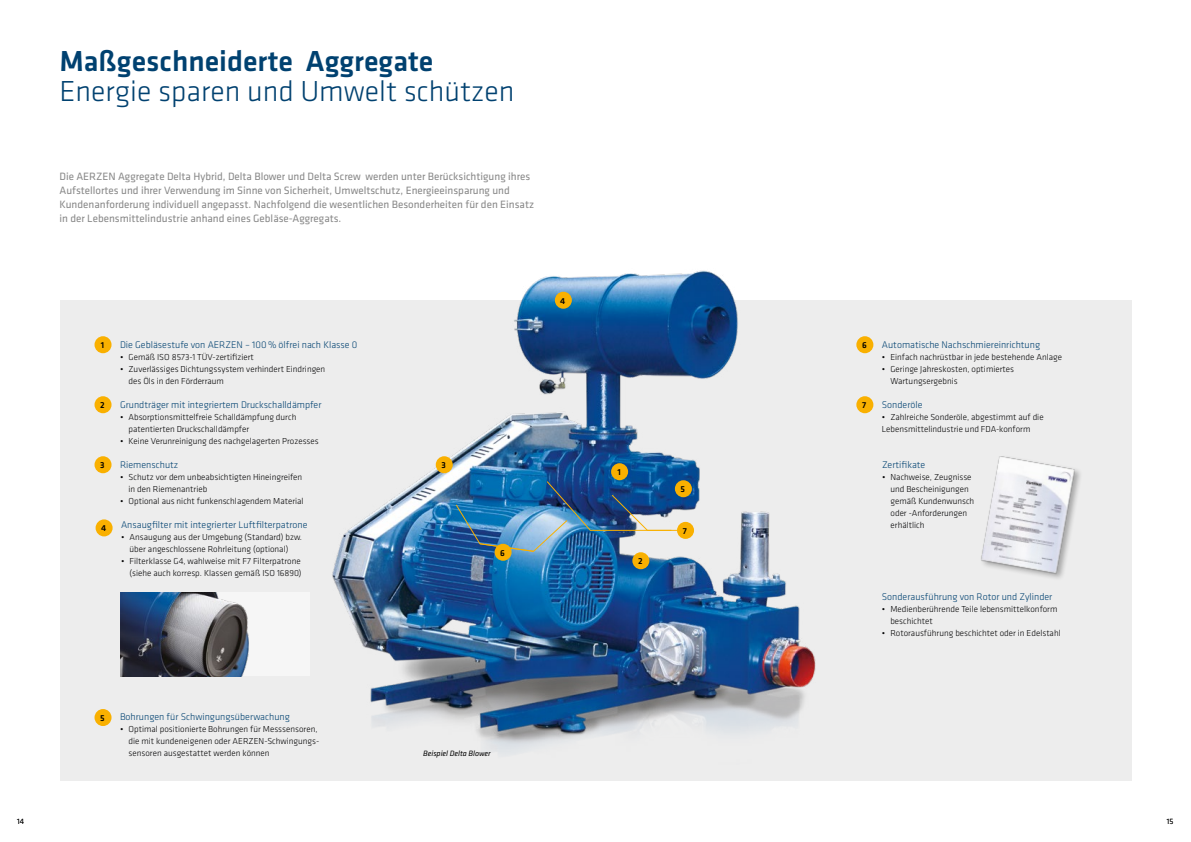
<style>
.page{position:relative;width:1191px;height:842px;background:#fff}
.page>*{position:absolute;margin:0;border:0;box-sizing:border-box;transform-origin:0 0}
.t1{font:300 30px "Klavika";color:#004170}
.t2{font:500 30px "Klavika";color:#004170}
.t3{font:11px/14px "Klavika";color:#878787}
.t4{font:300 10px "Klavika";color:#004170}
.t5{font:300 9px/12px "Klavika";color:#020203}
.t6{font:500 9px "Klavika";color:#000}
.t7{font:italic 8px "Klavika";color:#000}
.t8{font:300 8px "Klavika";color:#000}
</style>
<div class="page">
<div style="left:60px;top:300px;width:1071px;height:480px;background:#ededed"></div>
<img style="left:332px;top:270px;width:484px;height:482px">
<div style="left:436px;top:456px;width:17px;height:17px;background:#f9b000;border-radius:50%"></div>
<div style="left:94px;top:336px;width:17px;height:17px;background:#f9b000;border-radius:50%"></div>
<div style="left:94px;top:396px;width:17px;height:17px;background:#f9b000;border-radius:50%"></div>
<div style="left:94px;top:456px;width:17px;height:17px;background:#f9b000;border-radius:50%"></div>
<div style="left:96px;top:519px;width:17px;height:17px;background:#f9b000;border-radius:50%"></div>
<div style="left:94px;top:709px;width:17px;height:17px;background:#f9b000;border-radius:50%"></div>
<div style="left:555px;top:292px;width:17px;height:17px;background:#f9b000;border-radius:50%"></div>
<div style="left:494px;top:544px;width:17px;height:17px;background:#f9b000;border-radius:50%"></div>
<div style="left:611px;top:463px;width:17px;height:17px;background:#f9b000;border-radius:50%"></div>
<div style="left:856px;top:336px;width:17px;height:17px;background:#f9b000;border-radius:50%"></div>
<div style="left:856px;top:396px;width:17px;height:17px;background:#f9b000;border-radius:50%"></div>
<div style="left:675px;top:480px;width:17px;height:17px;background:#f9b000;border-radius:50%"></div>
<div style="left:632px;top:552px;width:17px;height:17px;background:#f9b000;border-radius:50%"></div>
<img style="left:455px;top:480px;width:232px;height:72px">
<div style="left:677px;top:522px;width:17px;height:17px;background:#f9b000;border-radius:50%"></div>
<img style="left:981px;top:456px;width:99px;height:123px">
<div style="left:120px;top:592px;width:189px;height:84px;background:#f6f6f6"></div>
<img style="left:120px;top:592px;width:129px;height:84px">
<h1 class="t2" style="left:60px;top:40px;width:375px">Maßgeschneiderte Aggregate</h1>
<h1 class="t1" style="left:60px;top:73px;width:456px">Energie sparen und Umwelt schützen</h1>
<p class="t3" style="left:60px;top:169px;width:476px">Die AERZEN Aggregate Delta Hybrid, Delta Blower und Delta Screw werden unter Berücksichtigung ihres Aufstellortes und ihrer Verwendung im Sinne von Sicherheit, Umweltschutz, Energieeinsparung und Kundenanforderung individuell angepasst. Nachfolgend die wesentlichen Besonderheiten für den Einsatz in der Lebensmittelindustrie anhand eines Gebläse-Aggregats.</p>
<p class="t6" style="left:101px;top:339px;width:5px">1</p>
<p class="t6" style="left:100px;top:399px;width:6px">2</p>
<p class="t6" style="left:100px;top:459px;width:6px">3</p>
<p class="t6" style="left:101px;top:522px;width:7px">4</p>
<p class="t4" style="left:120px;top:339px;width:239px">Die Gebläsestufe von AERZEN – 100% ölfrei nach Klasse 0</p>
<p class="t5" style="left:120px;top:351px;width:135px">• Gemäß ISO 8573-1 TÜV-zertifiziert</p>
<p class="t5" style="left:129px;top:363px;width:198px;text-indent:-9px">• Zuverlässiges Dichtungssystem verhindert Eindringen des Öls in den Förderraum</p>
<p class="t4" style="left:120px;top:399px;width:203px">Grundträger mit integriertem Druckschalldämpfer</p>
<p class="t5" style="left:129px;top:411px;width:169px;text-indent:-9px">• Absorptionsmittelfreie Schalldämpfung durch patentierten Druckschalldämpfer</p>
<p class="t5" style="left:120px;top:435px;width:200px">• Keine Verunreinigung des nachgelagerten Prozesses</p>
<p class="t4" style="left:120px;top:459px;width:60px">Riemenschutz</p>
<p class="t5" style="left:129px;top:471px;width:175px;text-indent:-9px">• Schutz vor dem unbeabsichtigten Hineingreifen in den Riemenantrieb</p>
<p class="t5" style="left:120px;top:495px;width:185px">• Optional aus nicht funkenschlagendem Material</p>
<p class="t4" style="left:121px;top:519px;width:188px">Ansaugfilter mit integrierter Luftfilterpatrone</p>
<p class="t5" style="left:121px;top:531px;width:182px;text-align:center">• Ansaugung aus der Umgebung (Standard) bzw. über angeschlossene Rohrleitung (optional)</p>
<p class="t5" style="left:121px;top:555px;width:182px;text-align:right">• Filterklasse G4, wahlweise mit F7 Filterpatrone (siehe auch korresp. Klassen gemäß ISO 16890)</p>
<p class="t6" style="left:560px;top:294px;width:7px">4</p>
<p class="t6" style="left:441px;top:459px;width:6px">3</p>
<p class="t6" style="left:500px;top:546px;width:6px">6</p>
<p class="t6" style="left:617px;top:466px;width:5px">1</p>
<p class="t6" style="left:638px;top:555px;width:6px">2</p>
<p class="t6" style="left:680px;top:483px;width:6px">5</p>
<p class="t6" style="left:683px;top:525px;width:6px">7</p>
<p class="t6" style="left:100px;top:712px;width:6px">5</p>
<p class="t4" style="left:120px;top:711px;width:171px">Bohrungen für Schwingungsüberwachung</p>
<p class="t5" style="left:129px;top:723px;width:191px;text-align:justify;text-indent:-9px">• Optimal positionierte Bohrungen für Messsensoren, die mit kundeneigenen oder AERZEN-Schwingungs&shy;sensoren ausgestattet werden können</p>
<p class="t7" style="left:423px;top:749px;width:69px">Beispiel Delta Blower</p>
<p class="t6" style="left:862px;top:339px;width:6px">6</p>
<p class="t6" style="left:862px;top:399px;width:6px">7</p>
<p class="t4" style="left:882px;top:339px;width:160px">Automatische Nachschmiereinrichtung</p>
<p class="t5" style="left:882px;top:351px;width:182px">• Einfach nachrüstbar in jede bestehende Anlage</p>
<p class="t5" style="left:890px;top:363px;width:125px;text-indent:-9px">• Geringe Jahreskosten, optimiertes<br>Wartungsergebnis</p>
<p class="t4" style="left:882px;top:399px;width:42px">Sonderöle</p>
<p class="t5" style="left:882px;top:411px;width:163px">• Zahlreiche Sonderöle, abgestimmt auf die<br>Lebensmittelindustrie und FDA-konform</p>
<p class="t4" style="left:882px;top:459px;width:45px">Zertifikate</p>
<p class="t5" style="left:890px;top:471px;width:85px;text-indent:-9px">• Nachweise, Zeugnisse und Bescheinigungen gemäß Kundenwunsch oder -Anforderungen erhältlich</p>
<p class="t4" style="left:882px;top:591px;width:172px">Sonderausführung von Rotor und Zylinder</p>
<p class="t5" style="left:890px;top:603px;width:168px;text-indent:-9px">• Medienberührende Teile lebensmittelkonform beschichtet</p>
<p class="t5" style="left:882px;top:627px;width:180px">• Rotorausführung beschichtet oder in Edelstahl</p>
<p class="t8" style="left:17px;top:816px;width:8px">14</p>
<p class="t8" style="left:1166px;top:816px;width:8px">15</p>
</div>
